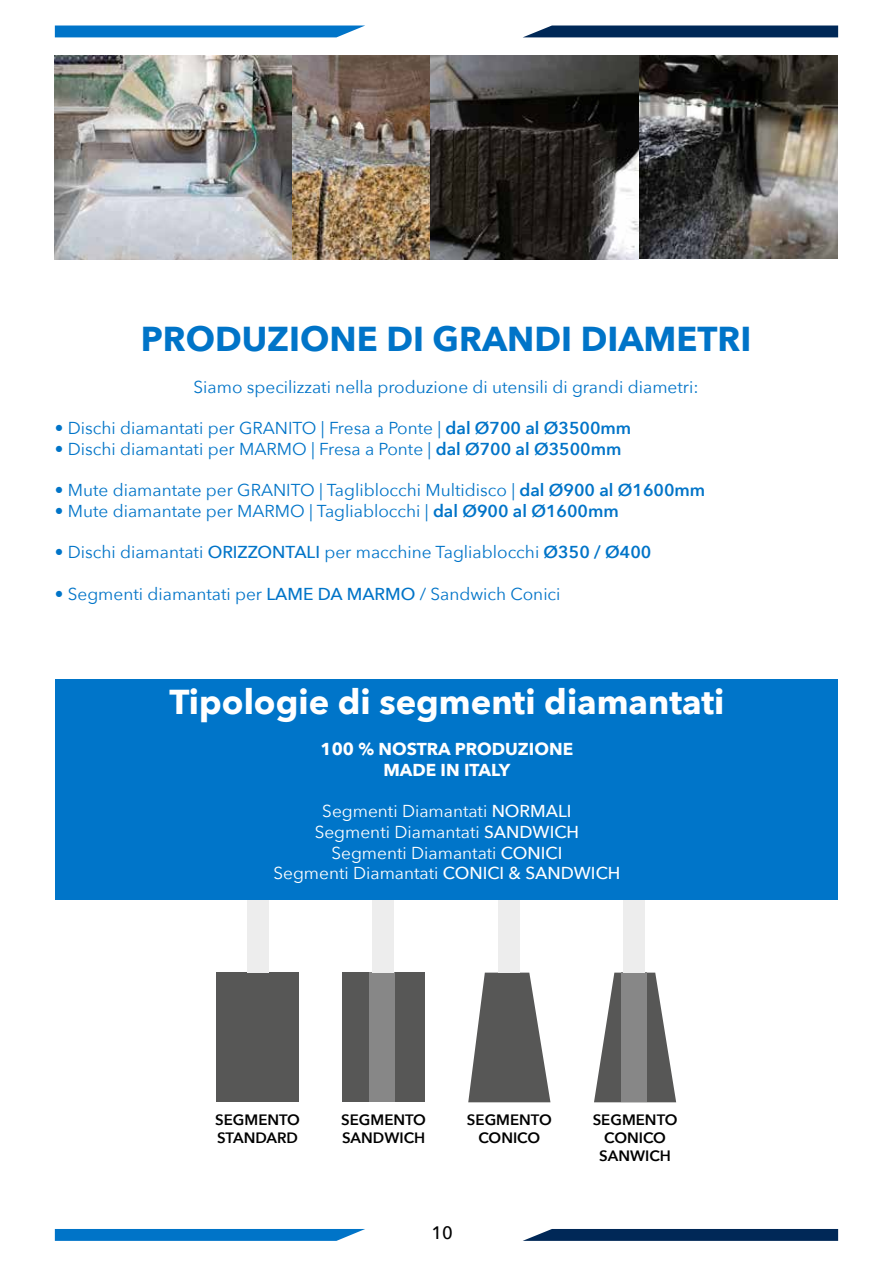
<style>
.page{position:relative;width:893px;height:1263px;background:#fff}
.page>*{position:absolute;margin:0;border:0;box-sizing:border-box;transform-origin:0 0}
.t1{font:700 34.5px "Avenir Next";color:#fff}
.t2{font:700 34.5px "Avenir Next";color:#0074c8}
.t3{font:500 18px "Avenir Next";color:#000}
.t4{font:17.25px "Avenir Next";color:#0074c8}
.t5{font:17.25px/20.7px "Avenir Next";color:#fff;text-align:center}
.t6{font:700 17.25px/20.7px "Avenir Next";color:#fff;text-align:center}
.t7{font:600 15px/18px "Avenir Next";color:#000}
.s1{font-weight:600}
.s2{font-weight:500}
</style>
<div class="page">
<div style="left:55px;top:26px;width:309px;height:11px;background:#0074c8"></div>
<div style="left:524px;top:26px;width:314px;height:11px;background:#002857"></div>
<svg style="left:55px;top:1229px;width:310px;height:12px;background:#0d7bca"></svg>
<svg style="left:523px;top:1229px;width:315px;height:12px;background:#0d3360"></svg>
<div style="left:56px;top:679px;width:782px;height:220px;background:#0075c9"></div>
<div style="left:342px;top:973px;width:83px;height:129px;background:#575756"></div>
<div style="left:369px;top:973px;width:26px;height:129px;background:#878787"></div>
<div style="left:217px;top:973px;width:82px;height:129px;background:#575756"></div>
<svg style="left:468px;top:973px;width:82px;height:129px"></svg>
<svg style="left:594px;top:973px;width:82px;height:129px"></svg>
<div style="left:621px;top:973px;width:26px;height:129px;background:#878787"></div>
<div style="left:247px;top:900px;width:22px;height:73px;background:#ededed"></div>
<div style="left:372px;top:900px;width:21px;height:73px;background:#ededed"></div>
<div style="left:499px;top:900px;width:21px;height:73px;background:#ededed"></div>
<div style="left:623px;top:900px;width:21px;height:73px;background:#ededed"></div>
<img style="left:638px;top:55px;width:199px;height:203px">
<img style="left:55px;top:55px;width:583px;height:204px">
<h1 class="t2" style="left:141px;top:309px;width:612px">PRODUZIONE DI GRANDI DIAMETRI</h1>
<p class="t4" style="left:194px;top:372px;width:507px">Siamo specilizzati nella produzione di utensili di grandi diametri:</p>
<p class="t4" style="left:55px;top:414px;width:578px">• Dischi diamantati per GRANITO | Fresa a Ponte | <span class="s1">dal Ø700 al Ø3500mm</span></p>
<p class="t4" style="left:55px;top:434px;width:568px">• Dischi diamantati per MARMO | Fresa a Ponte | <span class="s1">dal Ø700 al Ø3500mm</span></p>
<p class="t4" style="left:55px;top:476px;width:652px">• Mute diamantate per GRANITO | Tagliblocchi Multidisco | <span class="s1">dal Ø900 al Ø1600mm</span></p>
<p class="t4" style="left:55px;top:496px;width:565px">• Mute diamantate per MARMO | Tagliablocchi | <span class="s1">dal Ø900 al Ø1600mm</span></p>
<p class="t4" style="left:55px;top:538px;width:598px">• Dischi diamantati <span class="s2">ORIZZONTALI</span> per macchine Tagliablocchi <span class="s1">Ø350 / Ø400</span></p>
<p class="t4" style="left:55px;top:579px;width:507px">• Segmenti diamantati per <span class="s2">LAME DA MARMO</span> / Sandwich Conici</p>
<h1 class="t1" style="left:169px;top:672px;width:557px">Tipologie di segmenti diamantati</h1>
<p class="t6" style="left:321px;top:739px;width:254px">100 % NOSTRA PRODUZIONE<br>MADE IN ITALY</p>
<p class="t5" style="left:273px;top:800px;width:349px">Segmenti Diamantati <span class="s2">NORMALI<br></span>Segmenti Diamantati <span class="s2">SANDWICH<br></span>Segmenti Diamantati <span class="s2">CONICI<br></span>Segmenti Diamantati <span class="s2">CONICI &amp; SANDWICH</span></p>
<p class="t7" style="left:215px;top:1110px;width:86px">SEGMENTO<br>STANDARD</p>
<p class="t7" style="left:341px;top:1110px;width:86px">SEGMENTO<br>SANDWICH</p>
<p class="t7" style="left:467px;top:1110px;width:86px;text-align:center">SEGMENTO<br>CONICO</p>
<p class="t7" style="left:593px;top:1110px;width:86px;text-align:center">SEGMENTO<br>CONICO<br>SANWICH</p>
<p class="t3" style="left:431px;top:1218px;width:23px">10</p>
</div>
